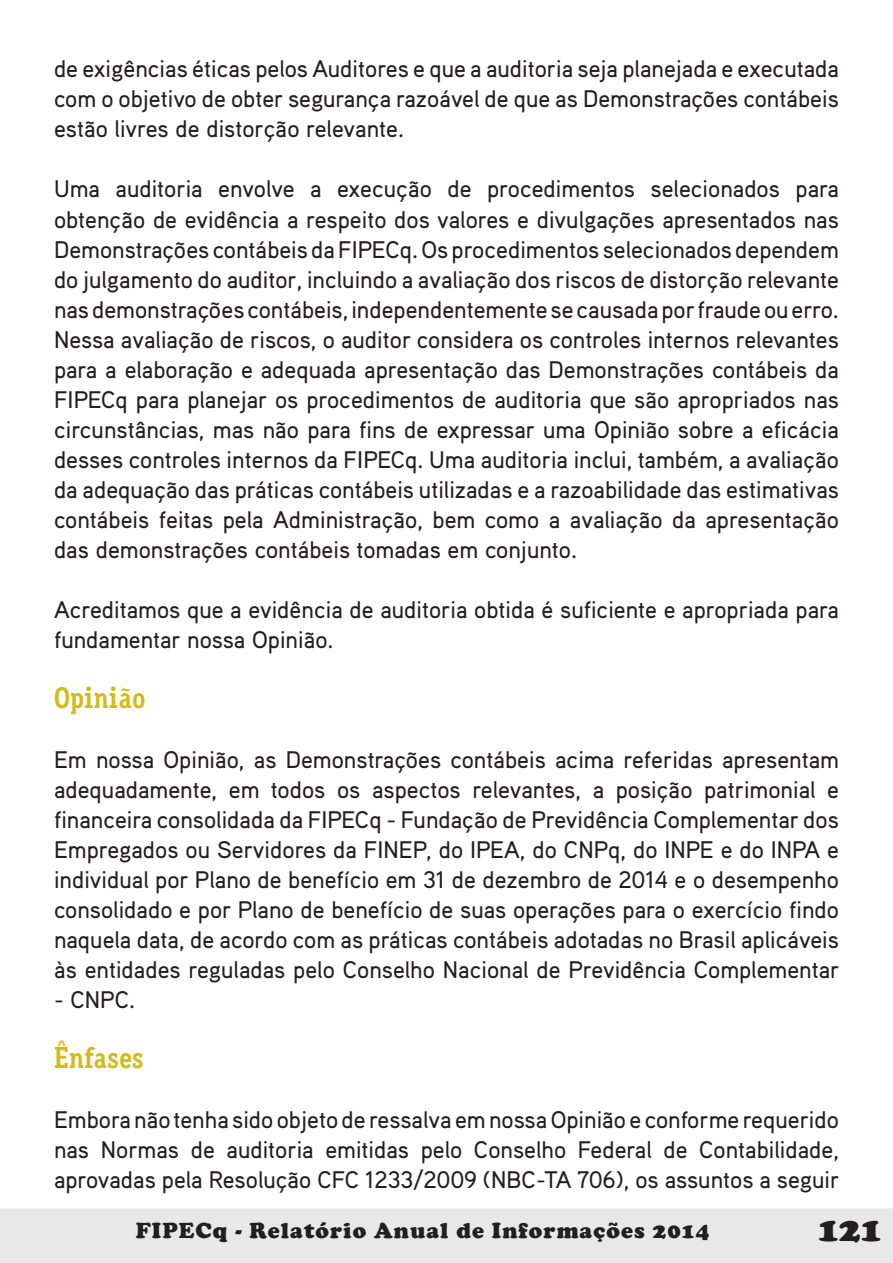
<style>
.page{position:relative;width:893px;height:1263px;background:#fff}
.page>*{position:absolute;margin:0;border:0;box-sizing:border-box;transform-origin:0 0}
.t1{font:900 36px "Cooper";color:#231f20}
.t2{font:700 30px "Aaux Office";color:#d3bc16}
.t3{font:500 24px/30px "Aaux Pro";color:#231f20;text-align:justify}
.t4{font:900 22.5px "Cooper";letter-spacing:.05em;color:#231f20}
</style>
<div class="page">
<div style="left:1px;top:1209px;width:891px;height:53px;background:#e8e8e9"></div>
<div style="left:0;top:1208px;width:893px;height:55px;border:2px solid #e6e7e9"></div>
<p class="t3" style="left:54px;top:53px;width:786px">de exigências éticas pelos Auditores e que a auditoria seja planejada e executada com o objetivo de obter segurança razoável de que as Demonstrações contábeis estão livres de distorção relevante.</p>
<p class="t3" style="left:54px;top:173px;width:786px">Uma auditoria envolve a execução de procedimentos selecionados para obtenção de evidência a respeito dos valores e divulgações apresentados nas Demonstrações contábeis da FIPECq. Os procedimentos selecionados dependem do julgamento do auditor, incluindo a avaliação dos riscos de distorção relevante nas demonstrações contábeis, independentemente se causada por fraude ou erro.<br>Nessa avaliação de riscos, o auditor considera os controles internos relevantes para a elaboração e adequada apresentação das Demonstrações contábeis da FIPECq para planejar os procedimentos de auditoria que são apropriados nas circunstâncias, mas não para fins de expressar uma Opinião sobre a eficácia desses controles internos da FIPECq. Uma auditoria inclui, também, a avaliação da adequação das práticas contábeis utilizadas e a razoabilidade das estimativas contábeis feitas pela Administração, bem como a avaliação da apresentação das demonstrações contábeis tomadas em conjunto.</p>
<p class="t3" style="left:54px;top:593px;width:786px">Acreditamos que a evidência de auditoria obtida é suficiente e apropriada para fundamentar nossa Opinião.</p>
<p class="t2" style="left:54px;top:679px;width:93px">Opinião</p>
<p class="t3" style="left:54px;top:743px;width:787px">Em nossa Opinião, as Demonstrações contábeis acima referidas apresentam adequadamente, em todos os aspectos relevantes, a posição patrimonial e financeira consolidada da FIPECq - Fundação de Previdência Complementar dos Empregados ou Servidores da FINEP, do IPEA, do CNPq, do INPE e do INPA e individual por Plano de benefício em 31 de dezembro de 2014 e o desempenho consolidado e por Plano de benefício de suas operações para o exercício findo naquela data, de acordo com as práticas contábeis adotadas no Brasil aplicáveis às entidades reguladas pelo Conselho Nacional de Previdência Complementar</p>
<p class="t3" style="left:54px;top:983px;width:83px">- CNPC.</p>
<p class="t2" style="left:54px;top:1039px;width:92px">Ênfases</p>
<p class="t3" style="left:54px;top:1103px;width:787px">Embora não tenha sido objeto de ressalva em nossa Opinião e conforme requerido nas Normas de auditoria emitidas pelo Conselho Federal de Contabilidade, aprovadas pela Resolução CFC 1233/2009 (NBC-TA 706), os assuntos a seguir</p>
<p class="t4" style="left:136px;top:1217px;width:575px">FIPECq - Relatório Anual de Informações 2014</p>
<h1 class="t1" style="left:818px;top:1208px;width:66px">121</h1>
</div>
